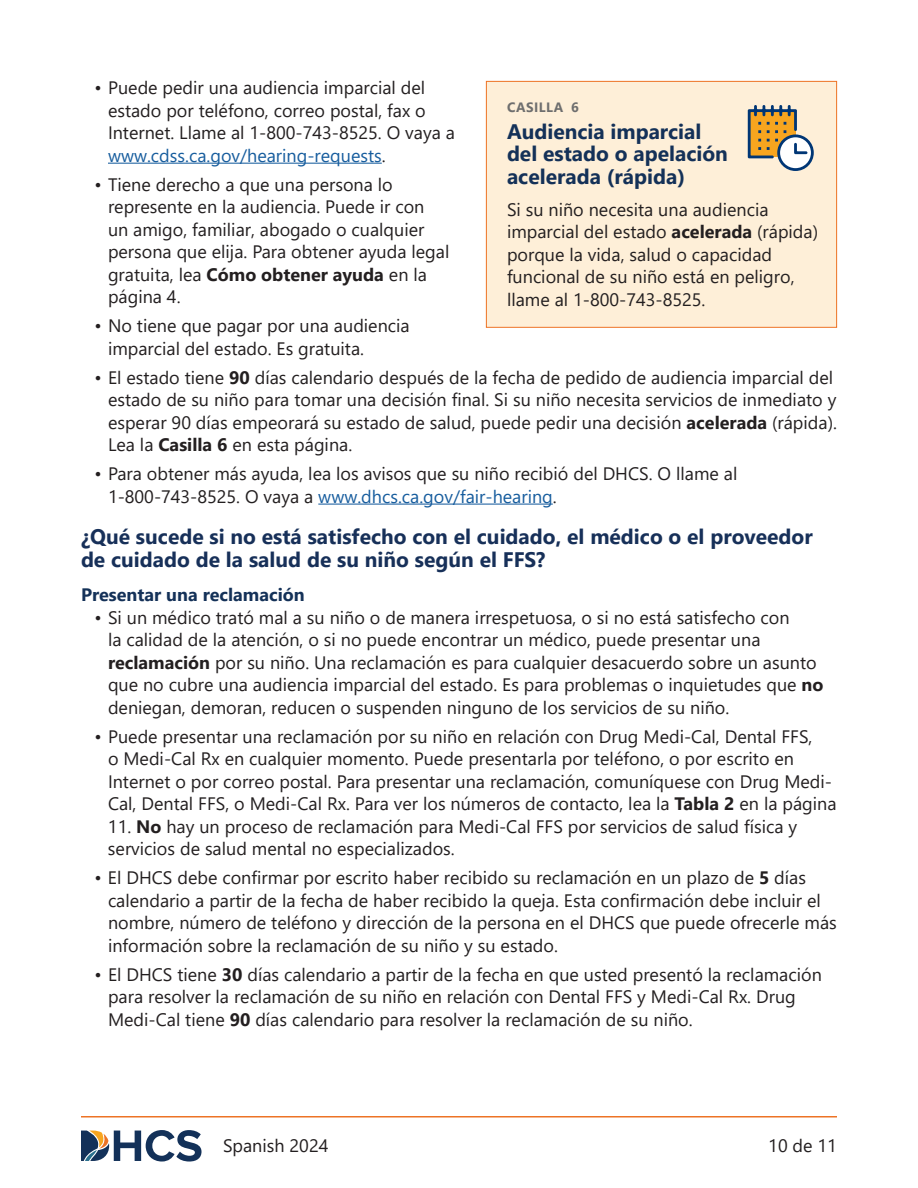
<style>
.page{position:relative;width:918px;height:1188px;background:#fff}
.page>*{position:absolute;margin:0;border:0;box-sizing:border-box;transform-origin:0 0}
.t1{font:700 21px/22.5px "Segoe UI";color:#173059}
.t2{font:700 21px/22.5px "Segoe UI";color:#143158}
.t3{font:18px/22.5px "Segoe UI";color:#231f20}
.t4{font:700 18px "Segoe UI";color:#143158}
.t5{font:700 13.5px "Segoe UI";letter-spacing:.035em;color:#6e6e6e}
.s1{color:#175d9e}
.s2{font-weight:700}
</style>
<div class="page">
<hr style="left:81px;top:1116px;width:756px;height:2px;background:#ed7325">
<svg style="left:81px;top:1130px;width:121px;height:32px"></svg>
<hr style="left:108px;top:163px;width:274px;height:1px;background:#175d9e">
<hr style="left:318px;top:504px;width:235px;height:1px;background:#175d9e">
<div style="left:486px;top:81px;width:351px;height:246px;background:#feefd8"></div>
<div style="left:486px;top:81px;width:351px;height:247px;border:1px solid #ed7325"></div>
<svg style="left:748px;top:105px;width:66px;height:66px"></svg>
<p class="t3" style="left:108px;top:75px;width:349px;text-indent:-14px">• Puede pedir una audiencia imparcial del estado por teléfono, correo postal, fax o Internet. Llame al 1-800-743-8525. O vaya a <span class="s1">www.cdss.ca.gov/hearing-requests</span>.</p>
<p class="t3" style="left:108px;top:171px;width:343px;text-indent:-14px">• Tiene derecho a que una persona lo represente en la audiencia. Puede ir con<br>un amigo, familiar, abogado o cualquier persona que elija. Para obtener ayuda legal gratuita, lea <span class="s2">Cómo obtener ayuda</span> en la página 4.</p>
<p class="t3" style="left:108px;top:313px;width:303px;text-indent:-14px">• No tiene que pagar por una audiencia imparcial del estado. Es gratuita.</p>
<p class="t3" style="left:108px;top:364px;width:731px;text-indent:-14px">• El estado tiene <span class="s2">90</span> días calendario después de la fecha de pedido de audiencia imparcial del estado de su niño para tomar una decisión final. Si su niño necesita servicios de inmediato y esperar 90 días empeorará su estado de salud, puede pedir una decisión <span class="s2">acelerada</span> (rápida).<br>Lea la <span class="s2">Casilla 6</span> en esta página.</p>
<p class="t3" style="left:108px;top:461px;width:631px;text-indent:-14px">• Para obtener más ayuda, lea los avisos que su niño recibió del DHCS. O llame al<br>1-800-743-8525. O vaya a <span class="s1">www.dhcs.ca.gov/fair-hearing</span>.</p>
<p class="t1" style="left:81px;top:524px;width:733px">¿Qué sucede si no está satisfecho con el cuidado, el médico o el proveedor de cuidado de la salud de su niño según el FFS?</p>
<p class="t4" style="left:81px;top:578px;width:225px">Presentar una reclamación</p>
<p class="t3" style="left:108px;top:605px;width:717px;text-indent:-14px">• Si un médico trató mal a su niño o de manera irrespetuosa, o si no está satisfecho con<br>la calidad de la atención, o si no puede encontrar un médico, puede presentar una <span class="s2">reclamación</span> por su niño. Una reclamación es para cualquier desacuerdo sobre un asunto que no cubre una audiencia imparcial del estado. Es para problemas o inquietudes que <span class="s2">no </span>deniegan, demoran, reducen o suspenden ninguno de los servicios de su niño.</p>
<p class="t3" style="left:108px;top:724px;width:730px;text-indent:-14px">• Puede presentar una reclamación por su niño en relación con Drug Medi-Cal, Dental FFS,<br>o Medi-Cal Rx en cualquier momento. Puede presentarla por teléfono, o por escrito en Internet o por correo postal. Para presentar una reclamación, comuníquese con Drug Medi-Cal, Dental FFS, o Medi-Cal Rx. Para ver los números de contacto, lea la <span class="s2">Tabla 2</span> en la página</p>
<p class="t3" style="left:108px;top:814px;width:691px">11. <span class="s2">No</span> hay un proceso de reclamación para Medi-Cal FFS por servicios de salud física y servicios de salud mental no especializados.</p>
<p class="t3" style="left:108px;top:865px;width:730px;text-indent:-14px">• El DHCS debe confirmar por escrito haber recibido su reclamación en un plazo de <span class="s2">5</span> días calendario a partir de la fecha de haber recibido la queja. Esta confirmación debe incluir el nombre, número de teléfono y dirección de la persona en el DHCS que puede ofrecerle más información sobre la reclamación de su niño y su estado.</p>
<p class="t3" style="left:108px;top:962px;width:715px;text-indent:-14px">• El DHCS tiene <span class="s2">30</span> días calendario a partir de la fecha en que usted presentó la reclamación para resolver la reclamación de su niño en relación con Dental FFS y Medi-Cal Rx. Drug<br>Medi-Cal tiene <span class="s2">90</span> días calendario para resolver la reclamación de su niño.</p>
<p class="t5" style="left:507px;top:94px;width:73px">CASILLA 6</p>
<p class="t2" style="left:507px;top:118px;width:222px">Audiencia imparcial del estado o apelación acelerada (rápida)</p>
<p class="t3" style="left:507px;top:197px;width:313px">Si su niño necesita una audiencia imparcial del estado <span class="s2">acelerada</span> (rápida) porque la vida, salud o capacidad funcional de su niño está en peligro, llame al 1-800-743-8525.</p>
<p class="t3" style="left:223px;top:1133px;width:107px">Spanish 2024</p>
<p class="t3" style="left:768px;top:1133px;width:70px">10 de 11</p>
</div>
